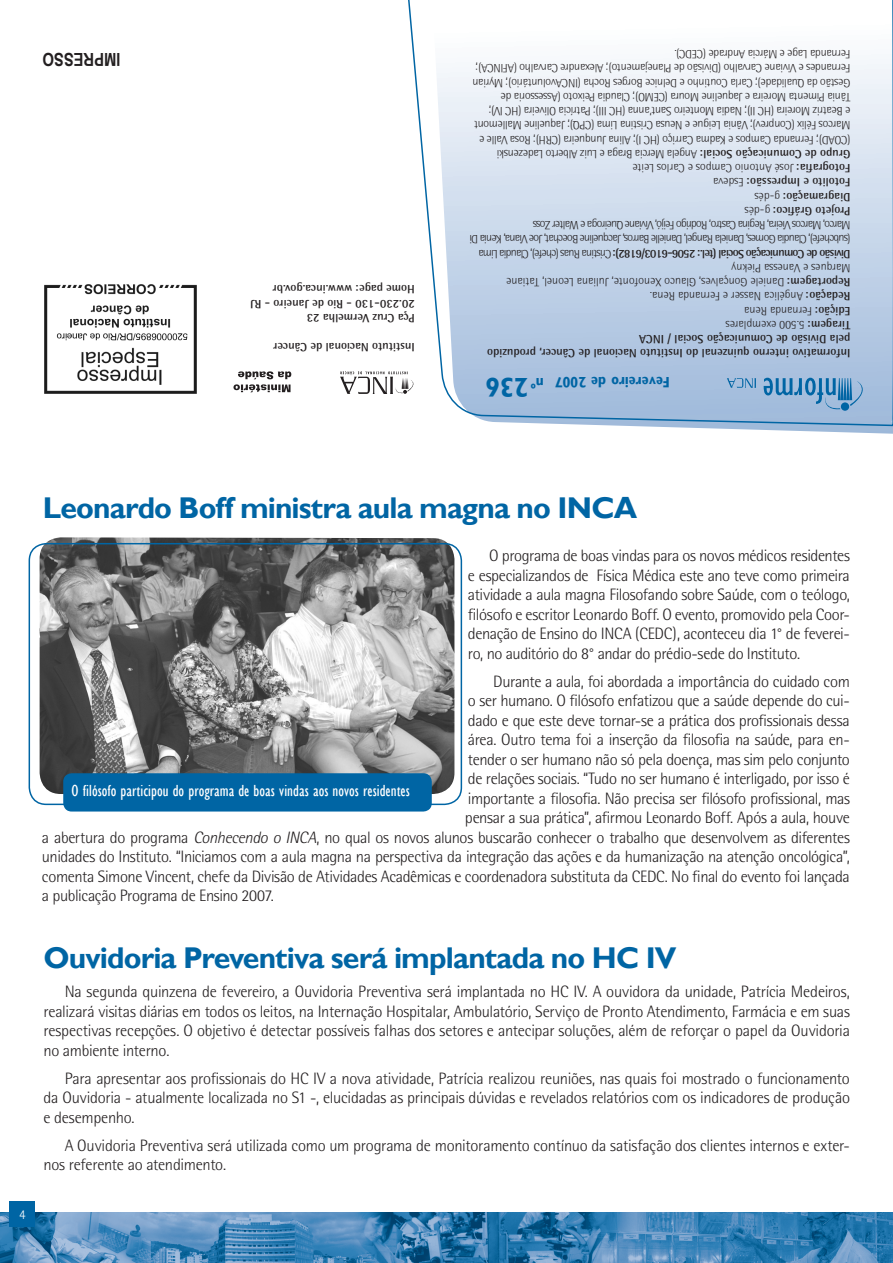
<style>
.page{position:relative;width:893px;height:1263px;background:#fff}
.page>*{position:absolute;margin:0;border:0;box-sizing:border-box;transform-origin:0 0}
.Título{font:700 30px "Gill Sans";letter-spacing:-.03em;color:#0065a4}
.t1{font:700 27px "Gill Sans Condensed";color:#0065a4}
.t2{font:700 18px "Arial Narrow";color:#231f20}
.texto_sem_keep_optio{font:300 16.5px/19.5px "Rotis Semi Sans";letter-spacing:-.025em;color:#231f20;text-align:justify}
.legendas{font:16.5px "Gill Sans Condensed";letter-spacing:.005em;color:#fff}
.t3{font:700 15px "Gill Sans Condensed";color:#0065a4}
.t4{font:300 13.5px "Rotis Semi Sans";color:#fff}
.t5{font:300 12px/14.2px "Rotis Semi Sans";letter-spacing:-.02em;color:#231f20}
.t6{font:700 12px/14.2px "Rotis Semi Sans";color:#231f20}
.t7{font:300 12px/14.2px "Rotis Semi Sans";letter-spacing:-.06em;color:#231f20}
.t8{font:300 12px/14.2px "Rotis Semi Sans";color:#231f20}
.s1{font-weight:700}
.s2{font-weight:300}
.s3{font-style:italic}
</style>
<div class="page">
<img style="left:0;top:1212px;width:893px;height:51px">
<svg style="left:340px;top:371px;width:66px;height:22px"></svg>
<svg style="left:233px;top:371px;width:58px;height:21px"></svg>
<svg style="left:406px;top:0;width:487px;height:427px"></svg>
<svg style="left:764px;top:378px;width:99px;height:33px;background:#75a4cc"></svg>
<svg style="left:727px;top:378px;width:29px;height:10px"></svg>
<div style="left:9px;top:1200px;width:26px;height:26px;background:#0065a4"></div>
<img style="left:45px;top:284px;width:151px;height:110px">
<img style="left:40px;top:537px;width:414px;height:257px">
<div style="left:29px;top:543px;width:433px;height:262px;border:2px solid #0065a4;border-radius:17px"></div>
<div style="left:63px;top:773px;width:369px;height:38px;background:#0065a4;border-radius:9px"></div>
<p class="t2" style="left:120px;top:73px;width:79px;rotate:-180deg">IMPRESSO</p>
<p class="t6" style="left:415px;top:297px;width:144px;rotate:-180deg">Home page: www.inca.gov.br</p>
<p class="t6" style="left:415px;top:311px;width:166px;rotate:-180deg">20.230-130 - Rio de Janeiro - RJ</p>
<p class="t6" style="left:415px;top:325px;width:110px;rotate:-180deg">Pça Cruz Vermelha 23</p>
<p class="t6" style="left:415px;top:354px;width:143px;rotate:-180deg">Instituto Nacional de Câncer</p>
<p class="t5" style="left:850px;top:161px;width:379px;rotate:-180deg"><span class="s1">Grupo de Comunicação Social:</span> Angela Mercia Braga e Luiz Alberto Ladezenski (COAD); Fernanda Campos e Kadma Carriço (HC I); Alina Junqueira (CRH); Rosa Valle e Marcos Félix (Conprev); Vânia Leigue e Neusa Cristina Lima (CPQ); Jaqueline Mallemont e Beatriz Moreira (HC II); Nadia Monteiro Sant’anna (HC III); Patrícia Oliveira (HC IV); Tânia Pimenta Moreira e Jaqueline Moura (CEMO); Claudia Peixoto (Assessoria de Gestão da Qualidade); Carla Coutinho e Delnice Borges Rocha (INCAvoluntário); Myrian Fernandes e Viviane Carvalho (Divisão de Planejamento); Alexandre Carvalho (AFINCA); Fernanda Lage e Márcia Andrade (CEDC).</p>
<p class="t8" style="left:850px;top:175px;width:219px;rotate:-180deg"><span class="s1">Fotografia:</span> José Antonio Campos e Carlos Leite</p>
<p class="t6" style="left:850px;top:190px;width:139px;rotate:-180deg">Fotolito e Impressão: <span class="s2">Esdeva</span></p>
<p class="t6" style="left:850px;top:204px;width:97px;rotate:-180deg">Diagramação: <span class="s2">g-dés</span></p>
<p class="t6" style="left:850px;top:218px;width:107px;rotate:-180deg">Projeto Gráfico: <span class="s2">g-dés</span></p>
<p class="t7" style="left:850px;top:261px;width:383px;rotate:-180deg"><span class="s1">Divisão de Comunicação Social (tel.: 2506-6103/6182):</span> Cristina Ruas (chefe), Claudia Lima (subchefe), Claudia Gomes, Daniela Rangel, Danielle Barros, Jacqueline Boechat, Joe Viana, Kenia Di<br>Marco, Marcos Vieira, Regina Castro, Rodrigo Feijó, Viviane Queiroga e Walter Zoss</p>
<p class="t8" style="left:850px;top:289px;width:346px;rotate:-180deg"><span class="s1">Reportagem:</span> Daniele Gonçalves, Glauco Xenofonte, Juliana Leonel, Tatiane<br>Marques e Vanessa Piekny</p>
<p class="t8" style="left:850px;top:303px;width:202px;rotate:-180deg"><span class="s1">Redação:</span> Angélica Nasser e Fernanda Rena.</p>
<p class="t8" style="left:850px;top:318px;width:108px;rotate:-180deg"><span class="s1">Edição:</span> Fernanda Rena</p>
<p class="t8" style="left:850px;top:332px;width:126px;rotate:-180deg"><span class="s1">Tiragem:</span> 5.500 exemplares</p>
<p class="t6" style="left:850px;top:361px;width:365px;rotate:-180deg">Informativo interno quinzenal do Instituto Nacional de Câncer, produzido pela Divisão de Comunicação Social / INCA</p>
<p class="t1" style="left:528px;top:403px;width:44px;rotate:-180deg">236</p>
<p class="t3" style="left:544px;top:392px;width:14px;rotate:-180deg">nº</p>
<p class="t3" style="left:670px;top:391px;width:117px;rotate:-180deg">Fevereiro de 2007</p>
<p class="t4" style="left:19px;top:1206px;width:8px">4</p>
<p class="Título" style="left:43px;top:490px;width:596px">Leonardo Boff ministra aula magna no INCA</p>
<p class="texto_sem_keep_optio" style="left:468px;top:546px;width:383px;text-indent:21px">O programa de boas vindas para os novos médicos residentes e especializandos de Física Médica este ano teve como primeira atividade a aula magna Filosofando sobre Saúde, com o teólogo, filósofo e escritor Leonardo Boff. O evento, promovido pela Coor&shy;denação de Ensino do INCA (CEDC), aconteceu dia 1° de feverei&shy;ro, no auditório do 8° andar do prédio-sede do Instituto.</p>
<p class="texto_sem_keep_optio" style="left:493px;top:671px;width:358px">Durante a aula, foi abordada a importância do cuidado com</p>
<p class="texto_sem_keep_optio" style="left:468px;top:691px;width:383px">o ser humano. O filósofo enfatizou que a saúde depende do cui-</p>
<p class="texto_sem_keep_optio" style="left:468px;top:710px;width:383px">dado e que este deve tornar-se a prática dos profissionais dessa</p>
<p class="texto_sem_keep_optio" style="left:468px;top:730px;width:383px">área. Outro tema foi a inserção da filosofia na saúde, para en-</p>
<p class="texto_sem_keep_optio" style="left:468px;top:749px;width:383px">tender o ser humano não só pela doença, mas sim pelo conjunto</p>
<p class="texto_sem_keep_optio" style="left:468px;top:769px;width:383px">de relações sociais. “Tudo no ser humano é interligado, por isso é</p>
<p class="texto_sem_keep_optio" style="left:468px;top:788px;width:383px">importante a filosofia. Não precisa ser filósofo profissional, mas</p>
<p class="texto_sem_keep_optio" style="left:465px;top:808px;width:386px">pensar a sua prática”, afirmou Leonardo Boff. Após a aula, houve</p>
<p class="texto_sem_keep_optio" style="left:42px;top:827px;width:809px">a abertura do programa <span class="s3">Conhecendo o INCA</span>, no qual os novos alunos buscarão conhecer o trabalho que desenvolvem as diferentes</p>
<p class="texto_sem_keep_optio" style="left:42px;top:847px;width:809px">unidades do Instituto. “Iniciamos com a aula magna na perspectiva da integração das ações e da humanização na atenção oncológica”,</p>
<p class="texto_sem_keep_optio" style="left:42px;top:866px;width:809px">comenta Simone Vincent, chefe da Divisão de Atividades Acadêmicas e coordenadora substituta da CEDC. No final do evento foi lançada</p>
<p class="texto_sem_keep_optio" style="left:42px;top:886px;width:233px">a publicação Programa de Ensino 2007.</p>
<p class="legendas" style="left:72px;top:781px;width:340px">O filósofo participou do programa de boas vindas aos novos residentes</p>
<p class="Título" style="left:43px;top:939px;width:635px">Ouvidoria Preventiva será implantada no HC IV</p>
<p class="texto_sem_keep_optio" style="left:43px;top:982px;width:808px;text-indent:21px">Na segunda quinzena de fevereiro, a Ouvidoria Preventiva será implantada no HC IV. A ouvidora da unidade, Patrícia Medeiros, realizará visitas diárias em todos os leitos, na Internação Hospitalar, Ambulatório, Serviço de Pronto Atendimento, Farmácia e em suas respectivas recepções. O objetivo é detectar possíveis falhas dos setores e antecipar soluções, além de reforçar o papel da Ouvidoria no ambiente interno.</p>
<p class="texto_sem_keep_optio" style="left:43px;top:1068px;width:808px;text-indent:21px">Para apresentar aos profissionais do HC IV a nova atividade, Patrícia realizou reuniões, nas quais foi mostrado o funcionamento da Ouvidoria - atualmente localizada no S1 -, elucidadas as principais dúvidas e revelados relatórios com os indicadores de produção e desempenho.</p>
<p class="texto_sem_keep_optio" style="left:43px;top:1135px;width:808px;text-indent:21px">A Ouvidoria Preventiva será utilizada como um programa de monitoramento contínuo da satisfação dos clientes internos e exter&shy;nos referente ao atendimento.</p>
</div>
